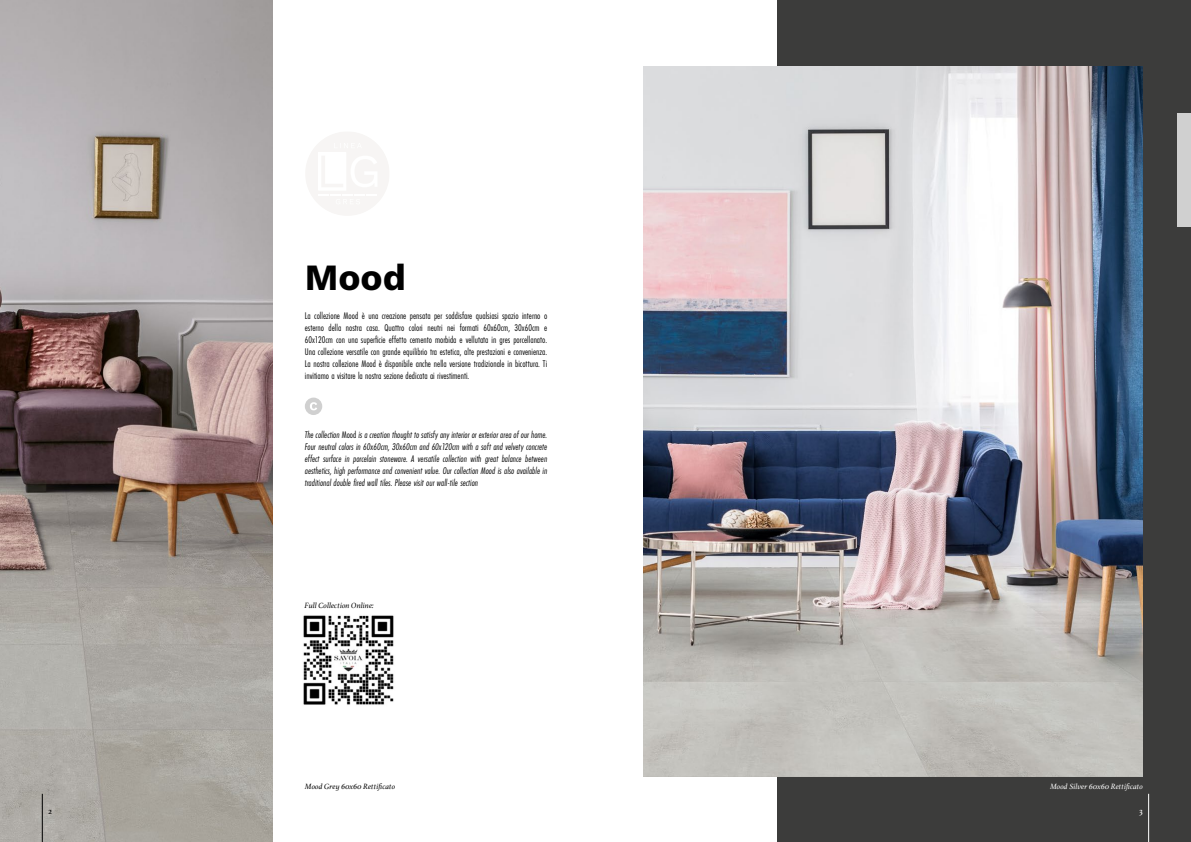
<style>
.page{position:relative;width:1191px;height:842px;background:#fff}
.page>*{position:absolute;margin:0;border:0;box-sizing:border-box;transform-origin:0 0}
.t1{font:700 37px "Work Sans";color:#000}
.t2{font:10px/12px "Futura PT Cond";color:#000;text-align:justify}
.t3{font:italic 10px/12px "Futura PT Cond";color:#000;text-align:justify}
.t4{font:9px "Athelas";color:#000}
.t5{font:9px "Athelas";color:#fff}
.t6{font:italic 8px "Athelas";letter-spacing:.01em;color:#000}
.t7{font:italic 8px "Athelas";letter-spacing:.01em;color:#fff}
.s1{font-style:normal}
</style>
<div class="page">
<div style="left:777px;top:0;width:414px;height:842px;background:#3c3c3b"></div>
<svg style="left:306px;top:132px;width:83px;height:83px"></svg>
<img style="left:0;top:0;width:272px;height:842px">
<img style="left:643px;top:67px;width:499px;height:709px">
<div style="left:305px;top:398px;width:17px;height:17px;background:#d0d0d0;border-radius:50%"></div>
<svg style="left:310px;top:402px;width:7px;height:8px"></svg>
<img style="left:303px;top:615px;width:91px;height:90px">
<hr style="left:42px;top:794px;width:1px;height:48px;background:#000">
<hr style="left:1148px;top:794px;width:1px;height:48px;background:#fff">
<div style="left:1177px;top:113px;width:14px;height:114px;background:#d0d0d0"></div>
<h1 class="t1" style="left:305px;top:249px;width:103px">Mood</h1>
<p class="t2" style="left:305px;top:309px;width:244px">La collezione Mood è una creazione pensata per soddisfare qualsiasi spazio interno o esterno della nostra casa. Quattro colori neutri nei formati 60x60cm, 30x60cm e 60x120cm con una superficie effetto cemento morbida e vellutata in gres porcellanato.<br>Una collezione versatile con grande equilibrio tra estetica, alte prestazioni e convenienza.<br>La nostra collezione Mood è disponibile anche nella versione tradizionale in bicottura. Ti invitiamo a visitare la nostra sezione dedicata ai rivestimenti.</p>
<p class="t3" style="left:305px;top:429px;width:244px">The collection <span class="s1">Mood</span> is a creation thought to satisfy any interior or exterior area of our home.<br>Four neutral colors in 60x60cm, 30x60cm and 60x120cm with a soft and velvety concrete effect surface in porcelain stoneware. A versatile collection with great balance between aesthetics, high performance and convenient value. Our collection Mood is also available in traditional double fired wall tiles. Please visit our wall-tile section</p>
<p class="t6" style="left:304px;top:599px;width:71px">Full Collection Online:</p>
<p class="t6" style="left:305px;top:780px;width:92px">Mood Grey 60x60 Rettificato</p>
<p class="t7" style="left:1050px;top:780px;width:94px">Mood Silver 60x60 Rettificato</p>
<p class="t4" style="left:48px;top:804px;width:5px">2</p>
<p class="t5" style="left:1139px;top:804px;width:5px">3</p>
</div>
